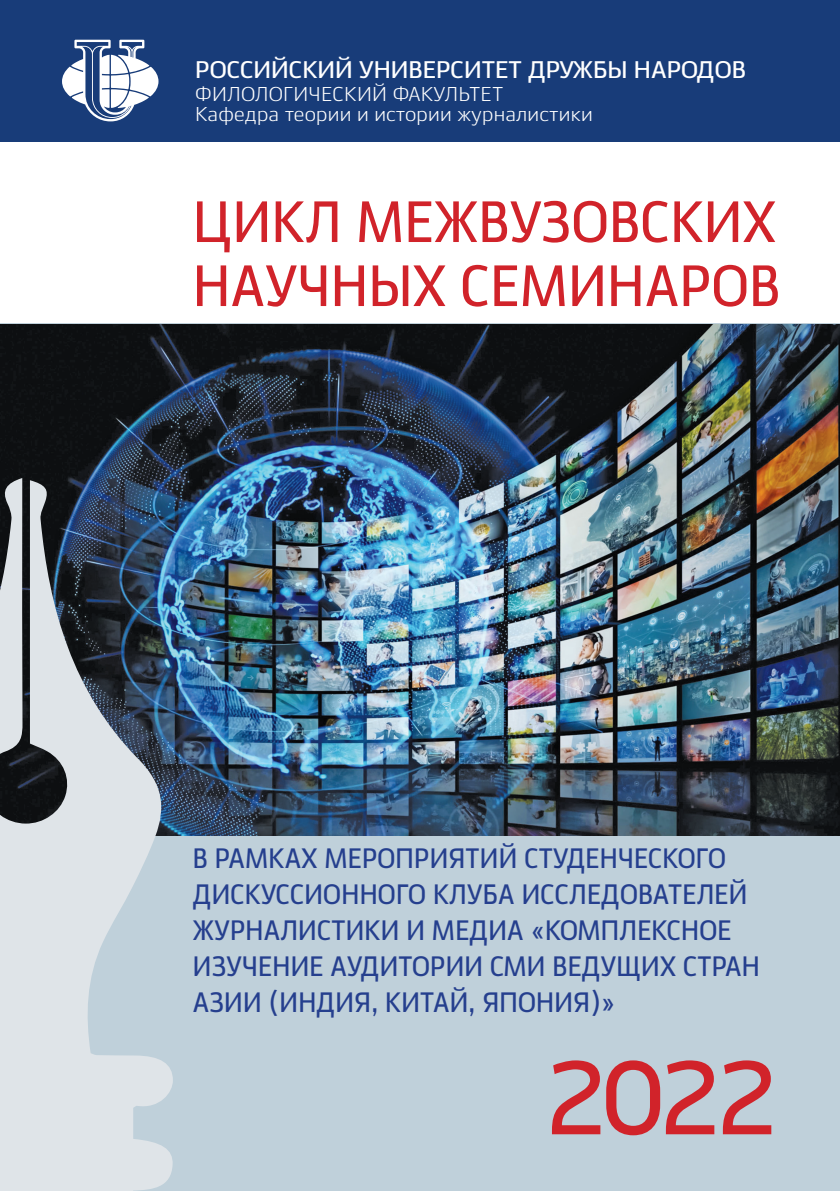
<style>
.page{position:relative;width:840px;height:1191px;background:#fff}
.page>*{position:absolute;margin:0;border:0;box-sizing:border-box;transform-origin:0 0}
.Zag_2{font:700 104px "Ekibastuz";color:#d1232a;scale:.9 1}
.Zag_2-2{font:700 58px/64px "Ekibastuz";letter-spacing:.01em;color:#d1232a;scale:.9 1}
.Zag_2-3{font:700 28px/36px "Ekibastuz";letter-spacing:.01em;color:#253f8e;scale:.9 1}
.t1{font:700 24px "Ekibastuz";color:#fff}
.t2{font:20px "Ekibastuz";letter-spacing:.01em;color:#fff}
</style>
<div class="page">
<div style="left:0;top:323px;width:839px;height:868px;background:#bfd0da"></div>
<img style="left:0;top:325px;width:839px;height:510px">
<div style="left:0;top:0;width:839px;height:142px;background:#183c79"></div>
<svg style="left:62px;top:40px;width:96px;height:81px"></svg>
<svg style="left:0;top:478px;width:173px;height:713px;background:#a1abb4"></svg>
<p class="t1" style="left:195px;top:55px;width:552px">РОССИЙСКИЙ УНИВЕРСИТЕТ ДРУЖБЫ НАРОДОВ</p>
<p class="t2" style="left:195px;top:82px;width:309px">ФИЛОЛОГИЧЕСКИЙ ФАКУЛЬТЕТ</p>
<p class="t2" style="left:195px;top:102px;width:399px">Кафедра теории и истории журналистики</p>
<p class="Zag_2-2" style="left:193px;top:190px;width:653px">ЦИКЛ МЕЖВУЗОВСКИХ<br>НАУЧНЫХ СЕМИНАРОВ</p>
<p class="Zag_2-3" style="left:193px;top:840px;width:631px">В РАМКАХ МЕРОПРИЯТИЙ СТУДЕНЧЕСКОГО ДИСКУССИОННОГО КЛУБА ИССЛЕДОВАТЕЛЕЙ ЖУРНАЛИСТИКИ И МЕДИА «КОМПЛЕКСНОЕ ИЗУЧЕНИЕ АУДИТОРИИ СМИ ВЕДУЩИХ СТРАН АЗИИ (ИНДИЯ, КИТАЙ, ЯПОНИЯ)»</p>
<p class="Zag_2" style="left:545px;top:1035px;width:260px">2022</p>
</div>
